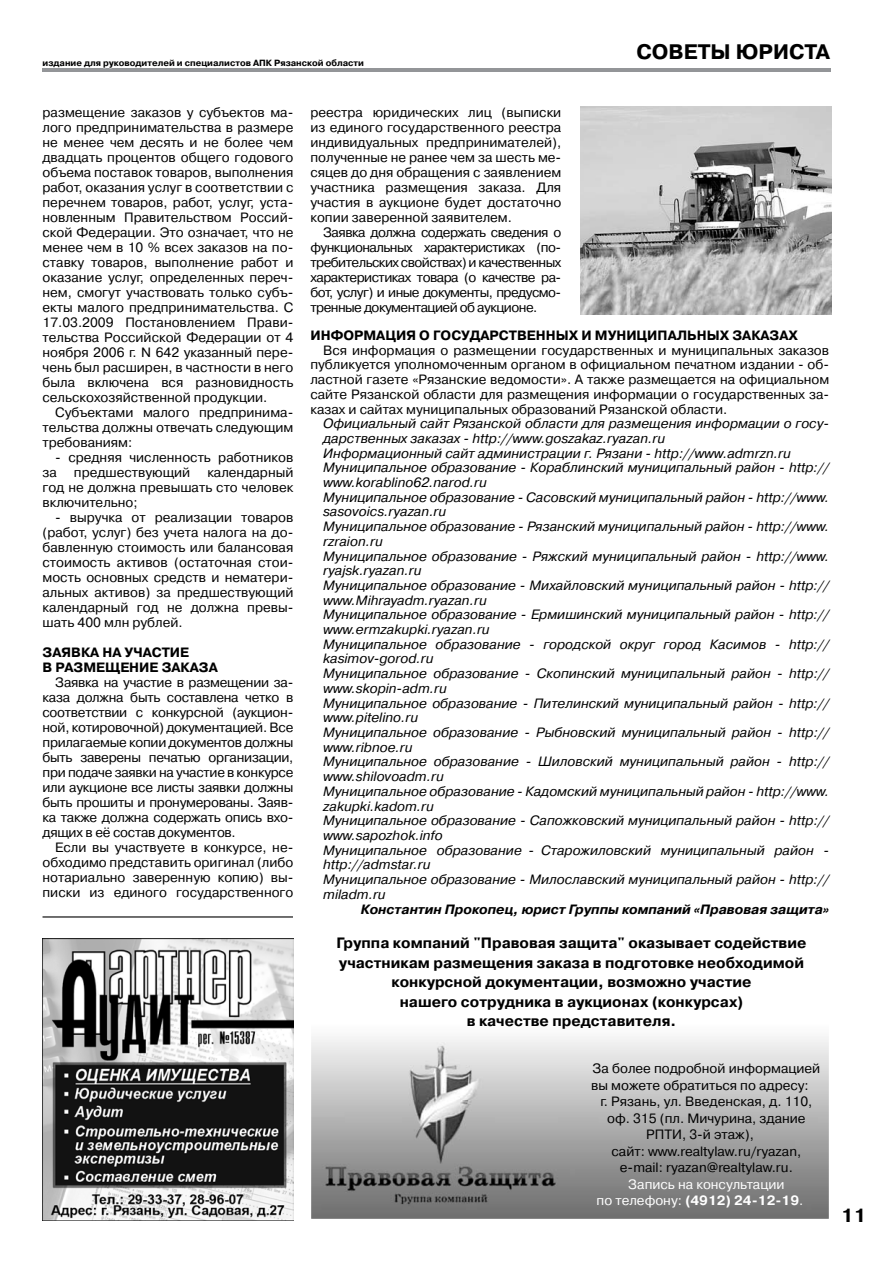
<style>
.page{position:relative;width:893px;height:1263px;background:#fff}
.page>*{position:absolute;margin:0;border:0;box-sizing:border-box;transform-origin:0 0}
.t1{font:700 21px "Pragmatica C";color:#000}
.t2{font:700 19.05px "Pragmatica C";color:#000}
.t3{font:700 15px/19.5px "Pragmatica C";color:#000;text-align:center}
.t4{font:13.5px/15px "Pragmatica C";color:#000;text-align:justify}
.t5{font:italic 13.5px/14.7px "Pragmatica C";color:#000}
.t6{font:700 13.5px/15px "Pragmatica C";color:#000}
.t7{font:italic 700 13.5px "Pragmatica C";color:#000}
.t8{font:13.5px/16.5px "Pragmatica C";color:#fff}
.t9{font:700 9px "Pragmatica C";color:#000}
.s1{font-weight:700}
</style>
<div class="page">
<hr style="left:42px;top:68px;width:788px;height:3px;background:#939598">
<img style="left:313px;top:1037px;width:514px;height:180px">
<div style="left:310px;top:938px;width:520px;height:282px;border:2px solid #fff"></div>
<img style="left:42px;top:939px;width:251px;height:281px">
<hr style="left:43px;top:916px;width:250px;height:1px;background:#000">
<img style="left:580px;top:106px;width:251px;height:209px">
<p class="t9" style="left:43px;top:58px;width:323px">издание для руководителей и специалистов АПК Рязанской области</p>
<h1 class="t1" style="left:636px;top:40px;width:195px">СОВЕТЫ ЮРИСТА</h1>
<p class="t4" style="left:43px;top:105px;width:252px">размещение заказов у субъектов ма&shy;лого предпринимательства в размере не менее чем десять и не более чем двадцать процентов общего годового объема поставок товаров, выполнения работ, оказания услуг в соответствии с перечнем товаров, работ, услуг, уста&shy;новленным Правительством Россий&shy;ской Федерации. Это означает, что не менее чем в 10 % всех заказов на по&shy;ставку товаров, выполнение работ и оказание услуг, определенных переч&shy;нем, смогут участвовать только субъ&shy;екты малого предпринимательства. С 17.03.2009 Постановлением Прави&shy;тельства Российской Федерации от 4 ноября 2006 г. N 642 указанный пере&shy;чень был расширен, в частности в него была включена вся разновидность сельскохозяйственной продукции.</p>
<p class="t4" style="left:43px;top:405px;width:252px;text-indent:13px">Субъектами малого предпринима&shy;тельства должны отвечать следующим требованиям:</p>
<p class="t4" style="left:43px;top:450px;width:252px;text-indent:13px">- средняя численность работников за</p>
<p class="t4" style="left:43px;top:465px;width:252px;text-indent:165px">календарный год не должна превышать сто человек включительно;</p>
<p class="t4" style="left:43px;top:510px;width:252px;text-indent:13px">- выручка от реализации товаров (работ, услуг) без учета налога на до&shy;бавленную стоимость или балансовая стоимость активов (остаточная стои&shy;мость основных средств и нематери&shy;альных активов) за предшествующий календарный год не должна превы&shy;шать 400 млн рублей.</p>
<p class="t6" style="left:43px;top:645px;width:11px">Заявка</p>
<p class="t4" style="left:74px;top:465px;width:118px">предшествующий</p>
<p class="t6" style="left:43px;top:645px;width:111px;text-indent:60px">на участие вразмещение</p>
<p class="t6" style="left:162px;top:660px;width:21px">зака</p>
<p class="t6" style="left:199px;top:660px;width:20px">за</p>
<p class="t4" style="left:43px;top:675px;width:252px;text-indent:13px">Заявка на участие в размещении за&shy;каза должна быть составлена четко в соответствии с конкурсной (аукцион&shy;ной, котировочной) документацией. Все прилагаемые копии документов должны быть заверены печатью организации, при подаче заявки на участие в конкурсе или аукционе все листы заявки должны быть прошиты и пронумерованы. Заяв&shy;ка также должна содержать опись вхо&shy;дящих в её состав документов.</p>
<p class="t4" style="left:43px;top:840px;width:252px;text-indent:13px">Если вы участвуете в конкурсе, не&shy;обходимо представить оригинал (либо нотариально заверенную копию) вы&shy;писки из единого государственного</p>
<p class="t4" style="left:310px;top:105px;width:252px">реестра юридических лиц (выписки из единого государственного реестра индивидуальных предпринимателей), полученные не ранее чем за шесть ме&shy;сяцев до дня обращения с заявлением участника размещения заказа. Для участия в аукционе будет достаточно копии заверенной заявителем.</p>
<p class="t4" style="left:310px;top:225px;width:252px;text-indent:13px">Заявка должна содержать сведения о функциональных характеристиках (по&shy;требительских свойствах) и качественных характеристиках товара (о качестве ра&shy;бот, услуг) и иные документы, предусмо&shy;тренные документацией об аукционе.</p>
<p class="t6" style="left:310px;top:328px;width:22px">Информация</p>
<p class="t6" style="left:419px;top:328px;width:25px">о государственных</p>
<p class="t6" style="left:581px;top:328px;width:25px">и муниципальных</p>
<p class="t6" style="left:732px;top:328px;width:21px">зака</p>
<p class="t6" style="left:770px;top:328px;width:21px">зах</p>
<p class="t4" style="left:310px;top:343px;width:520px;text-indent:13px">Вся информация о размещении государственных и муниципальных заказов публикуется уполномоченным органом в официальном печатном издании - об&shy;ластной газете «Рязанские ведомости». А также размещается на официальном сайте Рязанской области для размещения информации о государственных за&shy;казах и сайтах муниципальных образований Рязанской области.</p>
<p class="t5" style="left:323px;top:416px;width:508px">Официальный сайт Рязанской области для размещения информации о госу&shy;дарственных заказах - http://www.goszakaz.ryazan.ru<br>Информационный сайт администрации г. Рязани - http://www.admrzn.ru Муниципальное образование - Кораблинский муниципальный район - http:// www.korablino62.narod.ru<br>Муниципальное образование - Сасовский муниципальный район - http://www. sasovoics.ryazan.ru<br>Муниципальное образование - Рязанский муниципальный район - http://www. rzraion.ru<br>Муниципальное образование - Ряжский муниципальный район - http://www. ryajsk.ryazan.ru<br>Муниципальное образование - Михайловский муниципальный район - http:// www.Mihrayadm.ryazan.ru<br>Муниципальное образование - Ермишинский муниципальный район - http:// www.ermzakupki.ryazan.ru<br>Муниципальное образование - городской округ город Касимов - http:// kasimov-gorod.ru<br>Муниципальное образование - Скопинский муниципальный район - http:// www.skopin-adm.ru<br>Муниципальное образование - Пителинский муниципальный район - http:// www.pitelino.ru<br>Муниципальное образование - Рыбновский муниципальный район - http:// www.ribnoe.ru<br>Муниципальное образование - Шиловский муниципальный район - http:// www.shilovoadm.ru<br>Муниципальное образование - Кадомский муниципальный район - http://www. zakupki.kadom.ru<br>Муниципальное образование - Сапожковский муниципальный район - http:// www.sapozhok.info<br>Муниципальное образование - Старожиловский муниципальный район - http://admstar.ru<br>Муниципальное образование - Милославский муниципальный район - http:// miladm.ru</p>
<p class="t7" style="left:361px;top:902px;width:470px">Константин Прокопец, юрист Группы компаний «Правовая защита»</p>
<p class="t3" style="left:337px;top:934px;width:471px">Группа компаний "Правовая защита" оказывает содействие участникам размещения заказа в подготовке необходимой конкурсной документации, возможно участие<br>нашего сотрудника в аукционах (конкурсах)<br>в качестве представителя.</p>
<p class="t4" style="left:592px;top:1061px;width:229px">За более подробной информацией</p>
<p class="t4" style="left:591px;top:1077px;width:219px">вы можете обратиться по адресу:</p>
<p class="t4" style="left:600px;top:1094px;width:214px">г. Рязань, ул. Введенская, д. 110,</p>
<p class="t4" style="left:607px;top:1110px;width:200px">оф. 315 (пл. Мичурина, здание</p>
<p class="t4" style="left:646px;top:1127px;width:109px">РПТИ, 3-й этаж),</p>
<p class="t4" style="left:611px;top:1143px;width:191px">сайт: www.realtylaw.ru/ryazan,</p>
<p class="t4" style="left:620px;top:1160px;width:174px">e-mail: ryazan@realtylaw.ru.</p>
<p class="t8" style="left:597px;top:1176px;width:208px;text-indent:32px">Запись на консультации по телефону: <span class="s1">(4912) 24-12-19</span>.</p>
<h2 class="t2" style="left:841px;top:1204px;width:27px">11</h2>
</div>
